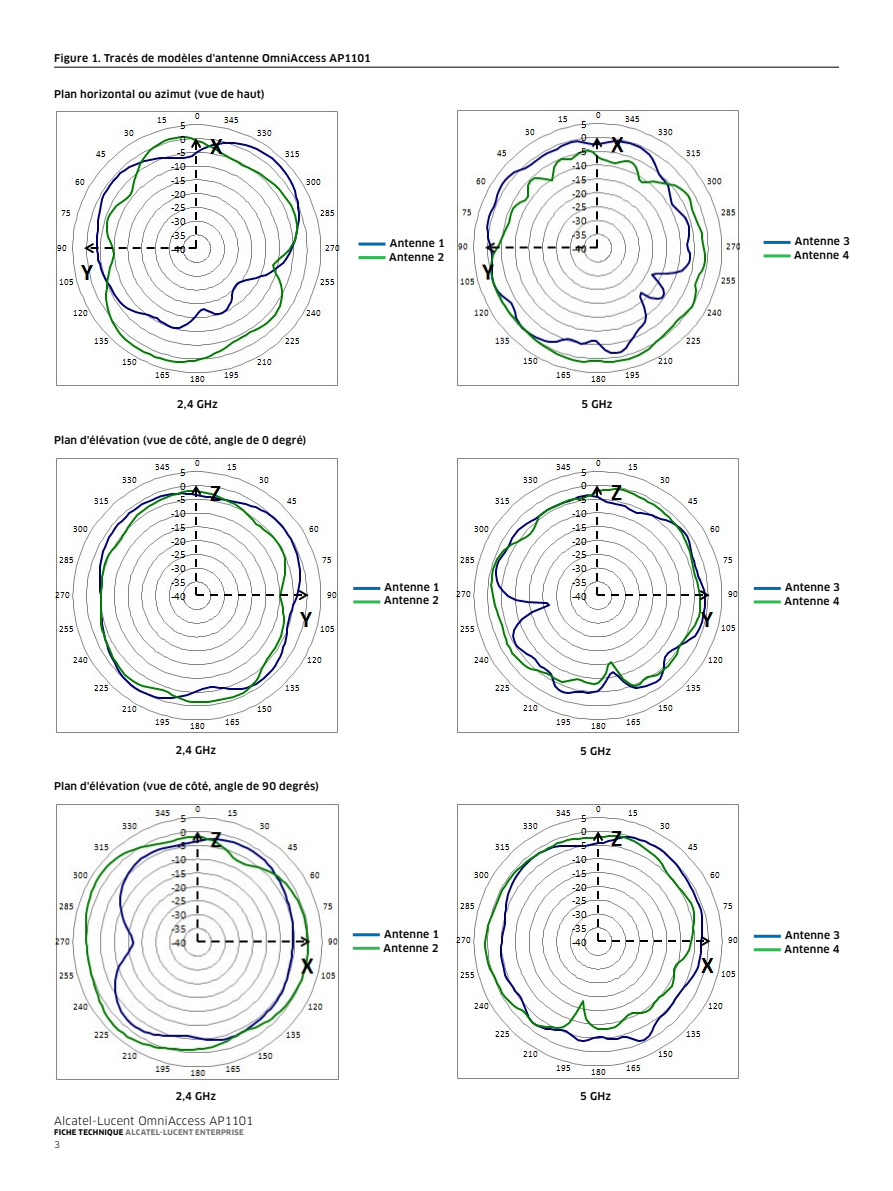
<style>
.page{position:relative;width:893px;height:1191px;background:#fff}
.page>*{position:absolute;margin:0;border:0;box-sizing:border-box;transform-origin:0 0}
.t1{font:11.25px "Clan OT";letter-spacing:.015em;color:#000}
.t2{font:500 10.5px/13.5px "Clan OT";letter-spacing:.02em;color:#000}
.t3{font:9px "Clan OT";color:#000}
.t4{font:700 7.5px "Clan OT";letter-spacing:.03em;color:#6d6e71}
.s1{color:#000}
</style>
<div class="page">
<hr style="left:54px;top:67px;width:785px;height:1px;background:#000">
<img style="left:54px;top:111px;width:285px;height:276px">
<img style="left:455px;top:110px;width:285px;height:277px">
<img style="left:54px;top:456px;width:285px;height:278px">
<img style="left:455px;top:456px;width:285px;height:278px">
<img style="left:54px;top:804px;width:285px;height:276px">
<img style="left:455px;top:804px;width:285px;height:275px">
<hr style="left:358px;top:242px;width:28px;height:3px;background:#006dad">
<hr style="left:358px;top:256px;width:28px;height:3px;background:#35b558">
<hr style="left:353px;top:587px;width:27px;height:3px;background:#006dad">
<hr style="left:353px;top:600px;width:27px;height:3px;background:#35b558">
<hr style="left:764px;top:241px;width:26px;height:3px;background:#006dad">
<hr style="left:764px;top:254px;width:26px;height:3px;background:#35b558">
<hr style="left:353px;top:933px;width:27px;height:3px;background:#006dad">
<hr style="left:353px;top:946px;width:27px;height:3px;background:#35b558">
<hr style="left:754px;top:587px;width:27px;height:3px;background:#006dad">
<hr style="left:754px;top:600px;width:27px;height:3px;background:#35b558">
<hr style="left:754px;top:934px;width:27px;height:3px;background:#006dad">
<hr style="left:754px;top:948px;width:27px;height:3px;background:#35b558">
<p class="t2" style="left:54px;top:52px;width:318px">Figure 1. Tracés de modèles d'antenne OmniAccess AP1101</p>
<p class="t2" style="left:54px;top:87px;width:212px">Plan horizontal ou azimut (vue de haut)</p>
<p class="t2" style="left:389px;top:236px;width:57px">Antenne 1<br>Antenne 2</p>
<p class="t2" style="left:177px;top:397px;width:42px">2,4 GHz</p>
<p class="t2" style="left:582px;top:397px;width:32px">5 GHz</p>
<p class="t2" style="left:54px;top:434px;width:254px">Plan d'élévation (vue de côté, angle de 0 degré)</p>
<p class="t2" style="left:384px;top:580px;width:57px">Antenne 1<br>Antenne 2</p>
<p class="t2" style="left:175px;top:744px;width:42px">2,4 GHz</p>
<p class="t2" style="left:580px;top:744px;width:32px">5 GHz</p>
<p class="t2" style="left:54px;top:780px;width:266px">Plan d'élévation (vue de côté, angle de 90 degrés)</p>
<p class="t2" style="left:384px;top:928px;width:57px">Antenne 1<br>Antenne 2</p>
<p class="t2" style="left:175px;top:1089px;width:42px">2,4 GHz</p>
<p class="t2" style="left:580px;top:1090px;width:32px">5 GHz</p>
<p class="t1" style="left:54px;top:1114px;width:201px">Alcatel-Lucent OmniAccess AP1101</p>
<p class="t4" style="left:54px;top:1127px;width:191px"><span class="s1">FICHE TECHNIQUE</span> ALCATEL-LUCENT ENTERPRISE</p>
<p class="t3" style="left:54px;top:1139px;width:7px">3</p>
<p class="t2" style="left:794px;top:235px;width:57px">Antenne 3<br>Antenne 4</p>
<p class="t2" style="left:784px;top:581px;width:57px">Antenne 3<br>Antenne 4</p>
<p class="t2" style="left:784px;top:928px;width:57px">Antenne 3<br>Antenne 4</p>
</div>
